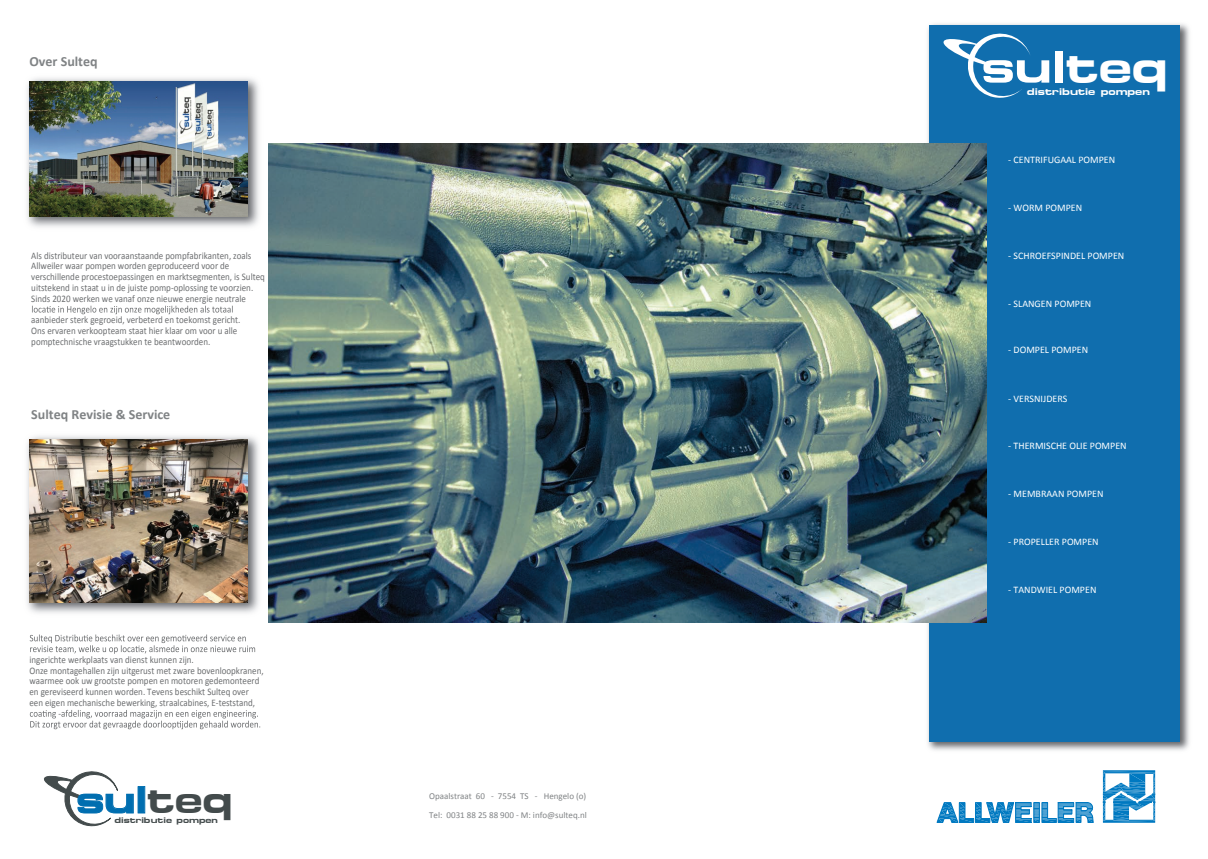
<style>
.page{position:relative;width:1208px;height:859px;background:#fff}
.page>*{position:absolute;margin:0;border:0;box-sizing:border-box;transform-origin:0 0}
.t1{font:700 45.3px "Federation";color:#fff}
.t2{font:700 38px "Federation";color:#006eb0}
.t3{font:700 14px "Calibri";color:#808385}
.t4{font:10px/10.8px "Calibri";color:#6c6e70;scale:.9 1}
.t5{font:10px "Calibri";color:#fff}
.t6{font:700 9.8px "Federation";color:#fff}
.t7{font:9px/19.1px "Calibri";color:#808385}
.t8{font:700 8.2px "Federation";color:#434b4c}
.s1{color:#434b4c}
</style>
<div class="page">
<img style="left:923px;top:23px;width:267px;height:728px">
<div style="left:929px;top:25px;width:250px;height:717px;background:#106eae"></div>
<img style="left:268px;top:144px;width:718px;height:479px">
<svg style="left:1103px;top:771px;width:52px;height:51px"></svg>
<svg style="left:936px;top:802px;width:158px;height:21px"></svg>
<svg style="left:44px;top:771px;width:90px;height:56px"></svg>
<img style="left:27px;top:436px;width:232px;height:177px">
<img style="left:29px;top:439px;width:218px;height:164px">
<img style="left:27px;top:78px;width:232px;height:149px">
<img style="left:29px;top:81px;width:218px;height:135px">
<svg style="left:943px;top:33px;width:106px;height:65px"></svg>
<div style="left:1055px;top:51px;width:8px;height:32px;background:#fff"></div>
<svg style="left:30px;top:634px;width:225px;height:20px"></svg>
<svg style="left:30px;top:710px;width:230px;height:19px"></svg>
<svg style="left:32px;top:306px;width:201px;height:8px"></svg>
<p class="t3" style="left:29px;top:52px;width:70px">Over Sulteq</p>
<p class="t4" style="left:31px;top:250px;width:261px">Als distributeur van vooraanstaande pompfabrikanten, zoals Allweiler waar pompen worden geproduceerd voor de verschillende procestoepassingen en marktsegmenten, is Sulteq uitstekend in staat u in de juiste pomp-oplossing te voorzien.<br>Sinds 2020 werken we vanaf onze nieuwe energie neutrale</p>
<p class="t4" style="left:31px;top:315px;width:234px">aanbieder sterk gegroeid, verbeterd en toekomst gericht.<br>Ons ervaren verkoopteam staat hier klaar om voor u alle pomptechnische vraagstukken te beantwoorden.</p>
<p class="t3" style="left:31px;top:405px;width:141px">Sulteq Revisie &amp; Service</p>
<p class="t4" style="left:29px;top:654px;width:262px">ingerichte werkplaats van dienst kunnen zijn.<br>Onze montagehallen zijn uitgerust met zware bovenloopkranen, waarmee ook uw grootste pompen en motoren gedemonteerd en gereviseerd kunnen worden. Tevens beschikt Sulteq over een eigen mechanische bewerking, straalcabines, E-teststand,</p>
<p class="t2" style="left:76px;top:776px;width:158px">sul<span class="s1">teq</span></p>
<p class="t8" style="left:114px;top:815px;width:105px">distributie pompen</p>
<p class="t7" style="left:429px;top:787px;width:159px">Opaalstraat 60 - 7554 TS - Hengelo (o)<br>Tel: 0031 88 25 88 900 - M: info@sulteq.nl</p>
<p class="t1" style="left:1065px;top:39px;width:104px">teq</p>
<p class="t6" style="left:1027px;top:85px;width:124px">distributie pompen</p>
<p class="t5" style="left:1008px;top:154px;width:109px">- CENTRIFUGAAL POMPEN</p>
<p class="t5" style="left:1008px;top:201px;width:75px">- WORM POMPEN</p>
<p class="t5" style="left:1008px;top:249px;width:118px">- SCHROEFSPINDEL POMPEN</p>
<p class="t5" style="left:1008px;top:297px;width:85px">- SLANGEN POMPEN</p>
<p class="t5" style="left:1008px;top:344px;width:82px">- DOMPEL POMPEN</p>
<p class="t5" style="left:1008px;top:392px;width:61px">- VERSNIJDERS</p>
<p class="t5" style="left:1008px;top:440px;width:120px">- THERMISCHE OLIE POMPEN</p>
<p class="t5" style="left:1008px;top:487px;width:97px">- MEMBRAAN POMPEN</p>
<p class="t5" style="left:1008px;top:535px;width:92px">- PROPELLER POMPEN</p>
<p class="t5" style="left:1008px;top:583px;width:90px">- TANDWIEL POMPEN</p>
</div>
